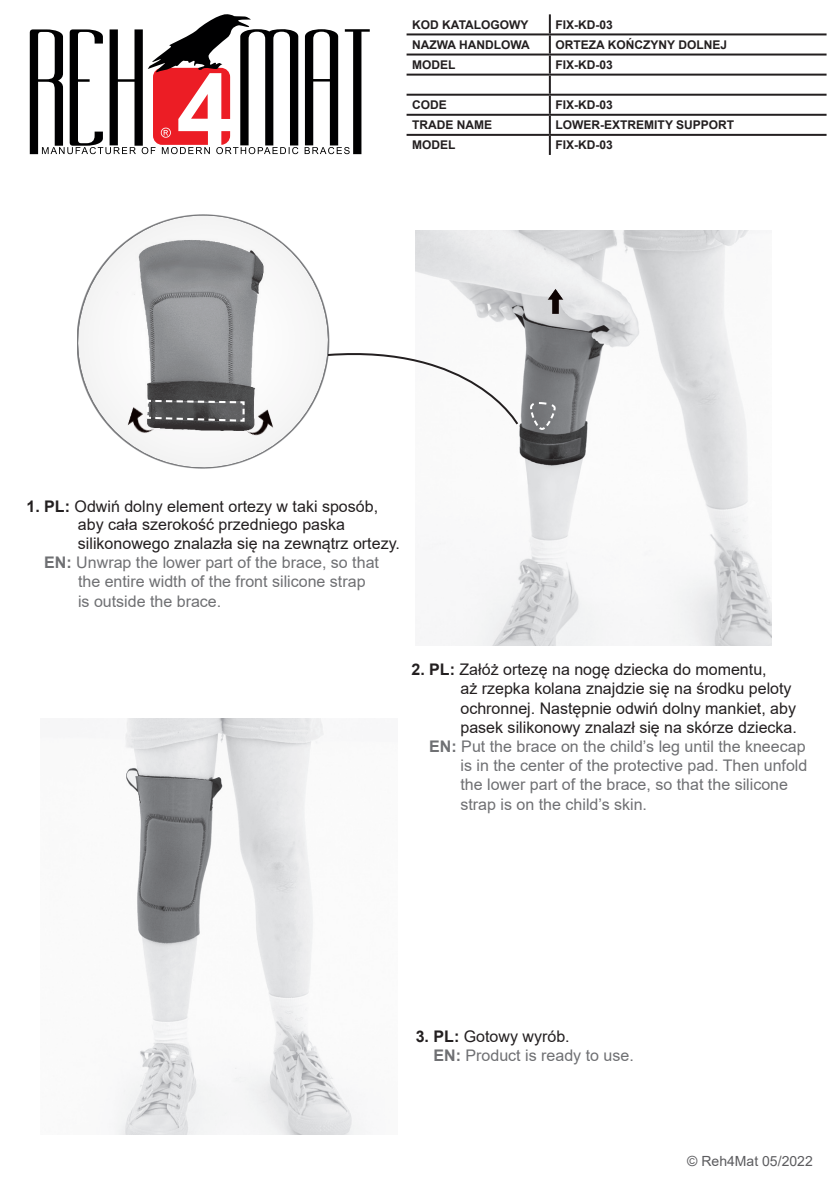
<style>
.page{position:relative;width:840px;height:1191px;background:#fff}
.page>*{position:absolute;margin:0;border:0;box-sizing:border-box;transform-origin:0 0}
.t1{font:16px/19.2px "Arial";color:#6f7073}
.t2{font:16px "Arial";color:#231f20}
.t3{font:14px "Arial";color:#5c5c5f}
.t4{font:700 12px "Arial";color:#231f20}
.s1{font-weight:700}
.s2{font-weight:700;color:#231f20}
.s3{color:#231f20}
</style>
<div class="page">
<img style="left:116px;top:718px;width:246px;height:416px">
<hr style="left:406px;top:33px;width:143px;height:2px;background:#231f20">
<hr style="left:549px;top:33px;width:277px;height:2px;background:#231f20">
<hr style="left:406px;top:54px;width:143px;height:2px;background:#231f20">
<hr style="left:549px;top:54px;width:277px;height:2px;background:#231f20">
<hr style="left:406px;top:74px;width:143px;height:2px;background:#231f20">
<hr style="left:549px;top:74px;width:277px;height:2px;background:#231f20">
<hr style="left:406px;top:94px;width:143px;height:2px;background:#231f20">
<hr style="left:549px;top:94px;width:277px;height:2px;background:#231f20">
<hr style="left:406px;top:114px;width:143px;height:2px;background:#231f20">
<hr style="left:549px;top:114px;width:277px;height:2px;background:#231f20">
<hr style="left:406px;top:134px;width:143px;height:2px;background:#231f20">
<hr style="left:549px;top:134px;width:277px;height:2px;background:#231f20">
<svg style="left:548px;top:14px;width:2px;height:141px"></svg>
<img style="left:415px;top:230px;width:356px;height:415px">
<img style="left:539px;top:287px;width:31px;height:29px">
<svg style="left:77px;top:214px;width:253px;height:255px"></svg>
<img style="left:242px;top:395px;width:37px;height:59px">
<img style="left:121px;top:392px;width:36px;height:59px">
<svg style="left:146px;top:399px;width:99px;height:24px"></svg>
<svg style="left:325px;top:344px;width:194px;height:82px"></svg>
<svg style="left:30px;top:14px;width:339px;height:140px"></svg>
<svg style="left:528px;top:401px;width:28px;height:30px"></svg>
<p class="t4" style="left:412px;top:16px;width:118px">KOD KATALOGOWY</p>
<p class="t4" style="left:555px;top:16px;width:59px">FIX-KD-03</p>
<p class="t4" style="left:412px;top:36px;width:119px">NAZWA HANDLOWA</p>
<p class="t4" style="left:555px;top:36px;width:173px">ORTEZA KOŃCZYNY DOLNEJ</p>
<p class="t4" style="left:412px;top:56px;width:45px">MODEL</p>
<p class="t4" style="left:555px;top:56px;width:59px">FIX-KD-03</p>
<p class="t4" style="left:412px;top:96px;width:36px">CODE</p>
<p class="t4" style="left:555px;top:96px;width:59px">FIX-KD-03</p>
<p class="t4" style="left:412px;top:116px;width:81px">TRADE NAME</p>
<p class="t4" style="left:555px;top:116px;width:180px">LOWER-EXTREMITY SUPPORT</p>
<p class="t4" style="left:412px;top:137px;width:45px">MODEL</p>
<p class="t4" style="left:555px;top:137px;width:59px">FIX-KD-03</p>
<p class="t2" style="left:26px;top:495px;width:353px"><span class="s1">1. PL:</span> Odwiń dolny element ortezy w taki sposób,</p>
<p class="t2" style="left:78px;top:513px;width:268px">aby cała szerokość przedniego paska</p>
<p class="t2" style="left:78px;top:532px;width:323px">silikonowego znalazła się na zewnątrz ortezy.</p>
<p class="t1" style="left:44px;top:553px;width:336px"><span class="s1">EN:</span> Unwrap the lower part of the brace, so that</p>
<p class="t1" style="left:78px;top:572px;width:289px">the entire width of the front silicone strap</p>
<p class="t1" style="left:78px;top:591px;width:145px">is outside the brace.</p>
<p class="t2" style="left:411px;top:658px;width:356px"><span class="s1">2. PL:</span> Załóż ortezę na nogę dziecka do momentu,</p>
<p class="t2" style="left:460px;top:678px;width:332px">aż rzepka kolana znajdzie się na środku peloty</p>
<p class="t2" style="left:460px;top:697px;width:337px">ochronnej. Następnie odwiń dolny mankiet, aby</p>
<p class="t2" style="left:460px;top:716px;width:338px">pasek silikonowy znalazł się na skórze dziecka.</p>
<p class="t1" style="left:429px;top:736px;width:377px"><span class="s1">EN:</span> Put the brace on the child’s leg until the kneecap</p>
<p class="t1" style="left:460px;top:756px;width:348px">is in the center of the protective pad. Then unfold</p>
<p class="t1" style="left:460px;top:775px;width:329px">the lower part of the brace, so that the silicone</p>
<p class="t1" style="left:460px;top:794px;width:188px">strap is on the child’s skin.</p>
<p class="t1" style="left:433px;top:1026px;width:202px;text-indent:-18px"><span class="s2">3. PL:</span> <span class="s3">Gotowy wyrób.<br></span><span class="s1">EN:</span> Product is ready to use.</p>
<p class="t3" style="left:686px;top:1151px;width:127px">© Reh4Mat 05/2022</p>
</div>
